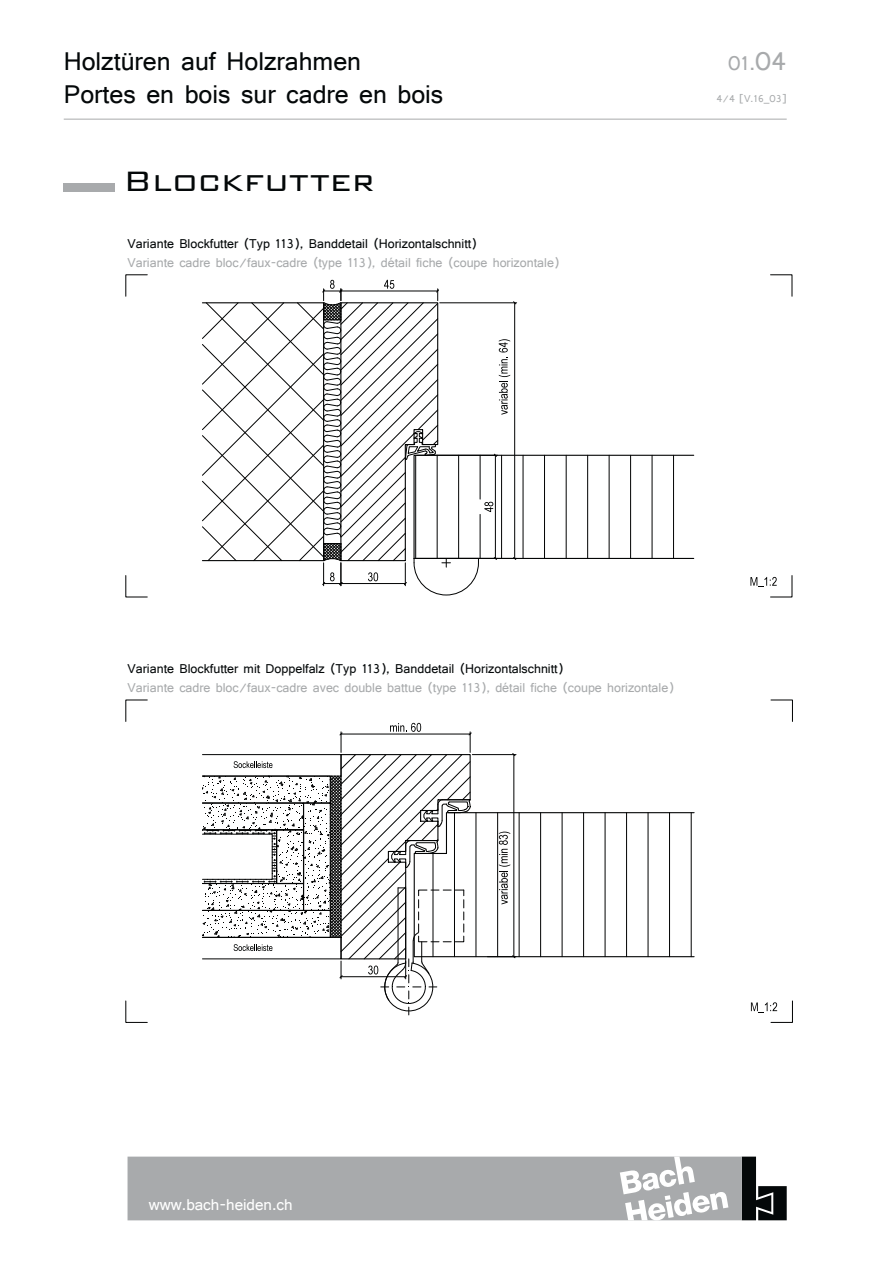
<style>
.page{position:relative;width:893px;height:1263px;background:#fff}
.page>*{position:absolute;margin:0;border:0;box-sizing:border-box;transform-origin:0 0}
.t1{font:300 37.5px "Bank Gothic BT";color:#040809}
.t2{font:27px/32.4px "Shruti";color:#040809}
.t3{font:21px "Shruti";color:#a8aaac}
.t4{font:16.5px "Shruti";color:#fff}
.t5{font:13.5px "Shruti";color:#a8aaac}
.t6{font:13.5px "Shruti";color:#040809}
.t7{font:10.5px "Shruti";color:#a8aaac}
.s1{font-size:27px}
</style>
<div class="page">
<hr style="left:64px;top:119px;width:723px;height:1px;background:#a8aaac">
<div style="left:64px;top:183px;width:51px;height:8px;background:#a8aaac"></div>
<svg style="left:202px;top:280px;width:493px;height:315px"></svg>
<hr style="left:415px;top:455px;width:1px;height:103px;background:#010202">
<hr style="left:437px;top:455px;width:1px;height:103px;background:#010202">
<hr style="left:458px;top:455px;width:1px;height:103px;background:#010202">
<hr style="left:480px;top:514px;width:1px;height:44px;background:#010202">
<hr style="left:480px;top:455px;width:1px;height:44px;background:#010202">
<hr style="left:501px;top:455px;width:1px;height:103px;background:#010202">
<hr style="left:523px;top:455px;width:1px;height:103px;background:#010202">
<hr style="left:544px;top:455px;width:1px;height:103px;background:#010202">
<hr style="left:566px;top:455px;width:1px;height:103px;background:#010202">
<hr style="left:587px;top:455px;width:1px;height:103px;background:#010202">
<hr style="left:609px;top:455px;width:1px;height:103px;background:#010202">
<hr style="left:630px;top:455px;width:1px;height:103px;background:#010202">
<hr style="left:652px;top:455px;width:1px;height:103px;background:#010202">
<hr style="left:673px;top:455px;width:1px;height:103px;background:#010202">
<div style="left:202px;top:302px;width:122px;height:259px;border:1px solid #010202"></div>
<svg style="left:126px;top:275px;width:21px;height:21px"></svg>
<svg style="left:770px;top:275px;width:22px;height:21px"></svg>
<svg style="left:126px;top:575px;width:21px;height:22px"></svg>
<svg style="left:750px;top:575px;width:42px;height:22px"></svg>
<svg style="left:202px;top:723px;width:493px;height:292px"></svg>
<svg style="left:126px;top:700px;width:21px;height:22px"></svg>
<svg style="left:771px;top:700px;width:21px;height:1px"></svg>
<svg style="left:126px;top:1001px;width:21px;height:22px"></svg>
<svg style="left:751px;top:1002px;width:41px;height:21px"></svg>
<svg style="left:742px;top:1157px;width:45px;height:63px"></svg>
<div style="left:128px;top:1157px;width:614px;height:63px;background:#a8aaac"></div>
<svg style="left:620px;top:1157px;width:108px;height:63px"></svg>
<h2 class="t2" style="left:64px;top:45px;width:381px">Holztüren auf Holzrahmen<br>Portes en bois sur cadre en bois</h2>
<h1 class="t1" style="left:123px;top:161px;width:253px">Blockfutter</h1>
<p class="t6" style="left:128px;top:235px;width:351px">Variante Blockfutter (Typ 113), Banddetail (Horizontalschnitt)</p>
<p class="t5" style="left:128px;top:255px;width:433px">Variante cadre bloc/faux-cadre (type 113), détail fiche (coupe horizontale)</p>
<h3 class="t3" style="left:728px;top:51px;width:60px">01.<span class="s1">04</span></h3>
<p class="t7" style="left:716px;top:92px;width:72px">4/4 [V.16_03]</p>
<p class="t6" style="left:128px;top:660px;width:437px">Variante Blockfutter mit Doppelfalz (Typ 113), Banddetail (Horizontalschnitt)</p>
<p class="t5" style="left:128px;top:680px;width:548px">Variante cadre bloc/faux-cadre avec double battue (type 113), détail fiche (coupe horizontale)</p>
<p class="t4" style="left:149px;top:1194px;width:145px">www.bach-heiden.ch</p>
</div>
